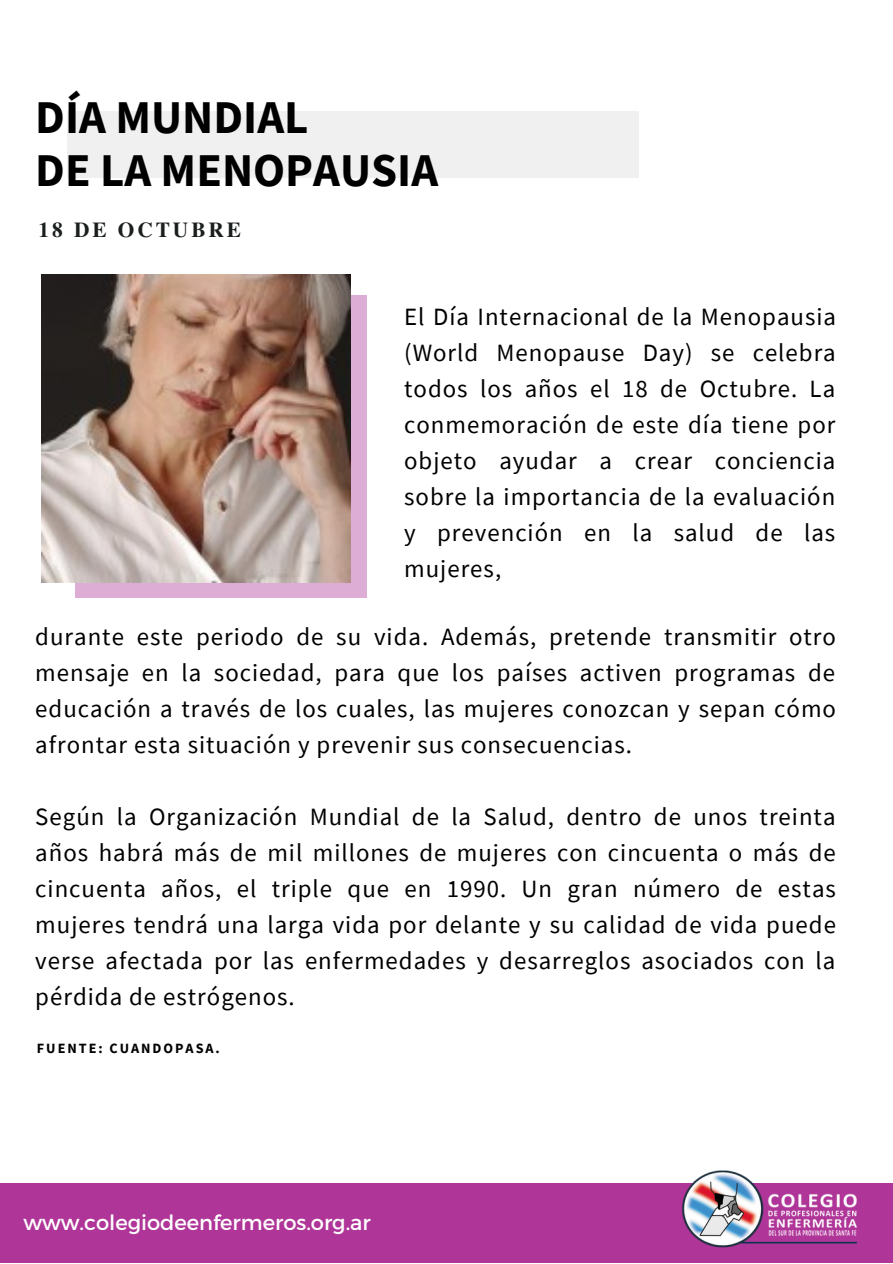
<style>
.page{position:relative;width:893px;height:1264px;background:#fff}
.page>*{position:absolute;margin:0;border:0;box-sizing:border-box;transform-origin:0 0}
.t1{font:700 46.8px/52.8px "Source Sans Pro";color:#000}
.t2{font:24.9px/36px "Source Sans Pro";letter-spacing:.04em;color:#000;text-align:justify}
.t3{font:700 21.3px "Te X Gyre Termes";letter-spacing:.14em;color:#1a1f1e}
.t4{font:21px "Montserrat";color:#fff}
.t5{font:700 14.1px "Source Sans Pro";letter-spacing:.14em;color:#000}
</style>
<div class="page">
<div style="left:0;top:1183px;width:892px;height:79px;background:#af3598"></div>
<img style="left:682px;top:1170px;width:175px;height:78px">
<div style="left:68px;top:111px;width:571px;height:66px;background:#f1f0f0"></div>
<div style="left:76px;top:295px;width:291px;height:303px;background:#deadd5"></div>
<img style="left:42px;top:274px;width:308px;height:308px">
<h1 class="t1" style="left:35px;top:90px;width:404px">DÍA MUNDIAL<br>DE LA MENOPAUSIA</h1>
<p class="t3" style="left:38px;top:213px;width:204px">18 DE OCTUBRE</p>
<p class="t2" style="left:404px;top:298px;width:433px">El Día Internacional de la Menopausia (World Menopause Day) se celebra todos los años el 18 de Octubre. La conmemoración de este día tiene por objeto ayudar a crear conciencia sobre la importancia de la evaluación y prevención en la salud de las mujeres,</p>
<p class="t2" style="left:35px;top:618px;width:802px">durante este periodo de su vida. Además, pretende transmitir otro mensaje en la sociedad, para que los países activen programas de educación a través de los cuales, las mujeres conozcan y sepan cómo afrontar esta situación y prevenir sus consecuencias.</p>
<p class="t2" style="left:35px;top:798px;width:802px">Según la Organización Mundial de la Salud, dentro de unos treinta años habrá más de mil millones de mujeres con cincuenta o más de cincuenta años, el triple que en 1990. Un gran número de estas mujeres tendrá una larga vida por delante y su calidad de vida puede verse afectada por las enfermedades y desarreglos asociados con la pérdida de estrógenos.</p>
<p class="t5" style="left:37px;top:1039px;width:184px">FUENTE: CUANDOPASA.</p>
<p class="t4" style="left:23px;top:1208px;width:349px">www.colegiodeenfermeros.org.ar</p>
</div>
